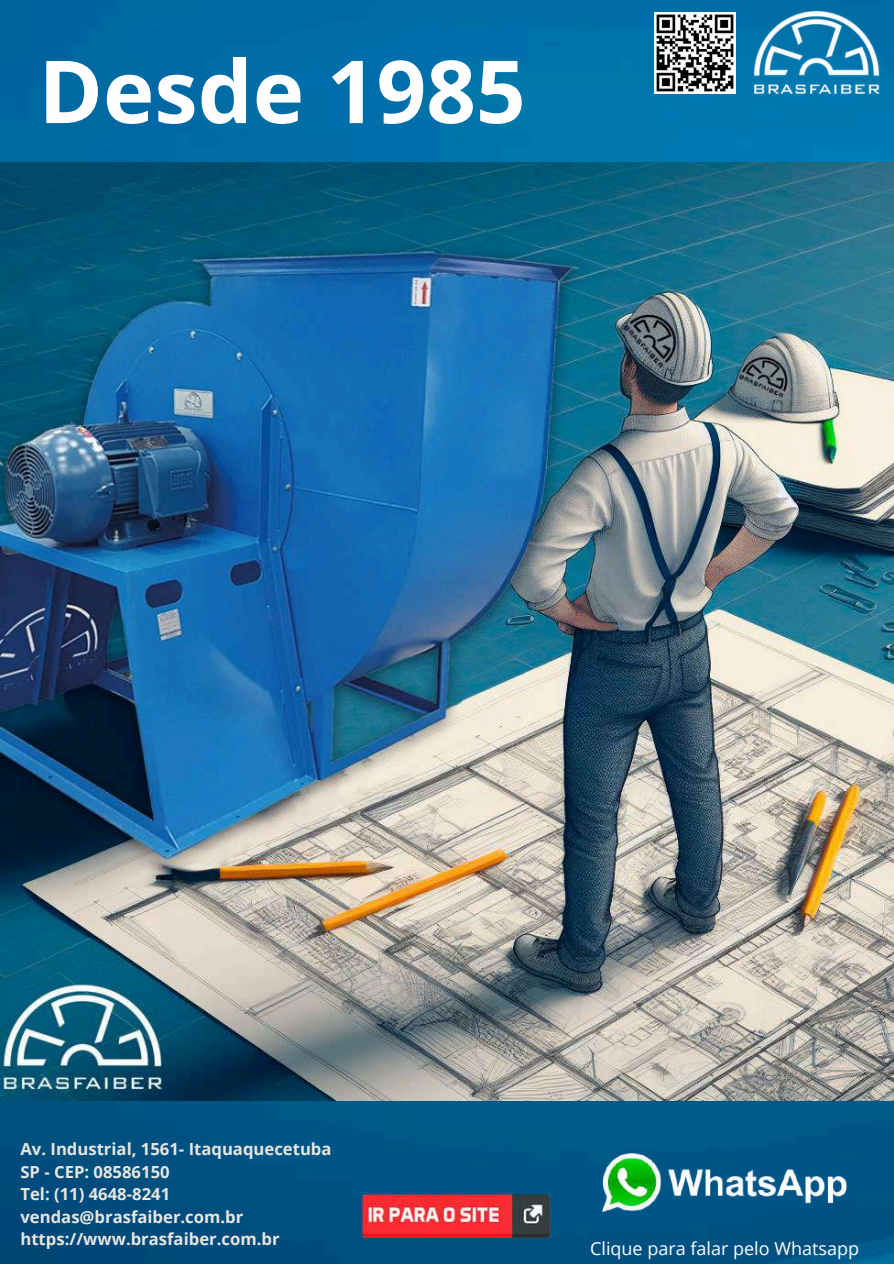
<style>
.page{position:relative;width:894px;height:1264px;background:#fff}
.page>*{position:absolute;margin:0;border:0;box-sizing:border-box;transform-origin:0 0}
.t1{font:700 87px "Open Sans";color:#fefdff}
.t2{font:18px "Open Sans";color:#fff}
.t3{font:700 16.65px/22.5px "Open Sans";color:#e9e6e0}
</style>
<div class="page">
<img style="left:0;top:0;width:893px;height:1263px">
<img style="left:590px;top:1131px;width:275px;height:97px">
<img style="left:654px;top:13px;width:81px;height:81px">
<img style="left:754px;top:11px;width:125px;height:82px">
<img style="left:362px;top:1194px;width:188px;height:43px">
<img style="left:0;top:163px;width:893px;height:937px">
<h1 class="t1" style="left:38px;top:30px;width:488px">Desde 1985</h1>
<p class="t3" style="left:20px;top:1137px;width:312px">Av. Industrial, 1561- Itaquaquecetuba<br>SP - CEP: 08586150<br>Tel: (11) 4648-8241 vendas@brasfaiber.com.br https://www.brasfaiber.com.br</p>
<p class="t2" style="left:590px;top:1236px;width:270px">Clique para falar pelo Whatsapp</p>
</div>
